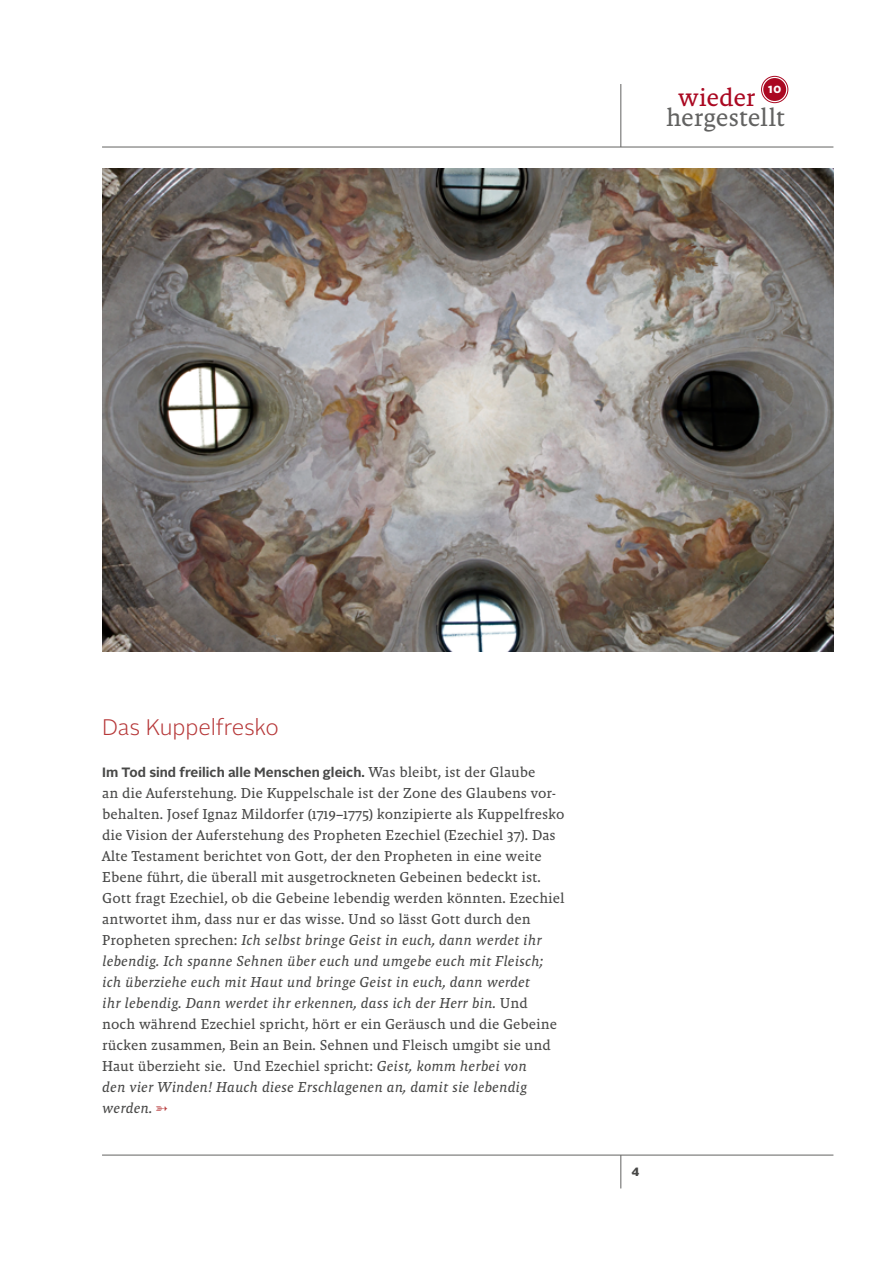
<style>
.page{position:relative;width:893px;height:1263px;background:#fff}
.page>*{position:absolute;margin:0;border:0;box-sizing:border-box;transform-origin:0 0}
.t1{font:25.65px "Malaga OT";letter-spacing:-.01em;color:#626261}
.t2{font:25.65px "Malaga OT";letter-spacing:-.015em;color:#aa0821}
.t3{font:300 22.5px "Alright Sans";letter-spacing:-.005em;color:#b63738}
.t4{font:14.7px/21px "Malaga OT";color:#484847}
.t5{font:700 13.5px "Alright Sans";color:#484847}
.t6{font:900 12px "Alright Sans";color:#484847}
.t7{font:900 10.35px "Alright Sans";color:#fff}
.s1{font-family:"Malaga OT";font-weight:400;font-size:14.7px}
.s2{font-style:italic}
.s3{color:#b63738}
</style>
<div class="page">
<hr style="left:102px;top:147px;width:731px;height:1px;background:#626261">
<hr style="left:102px;top:1155px;width:731px;height:1px;background:#626261">
<div style="left:763px;top:78px;width:23px;height:23px;background:#aa0821;border-radius:50%"></div>
<div style="left:761px;top:76px;width:27px;height:27px;border:1px solid #aa0821;border-radius:50%"></div>
<hr style="left:621px;top:84px;width:1px;height:63px;background:#626261">
<hr style="left:621px;top:1155px;width:1px;height:33px;background:#626261">
<img style="left:102px;top:168px;width:731px;height:483px">
<h1 class="t2" style="left:678px;top:83px;width:79px">wieder</h1>
<p class="t7" style="left:768px;top:82px;width:15px">10</p>
<h1 class="t1" style="left:666px;top:103px;width:120px">hergestellt</h1>
<h2 class="t3" style="left:102px;top:712px;width:178px">Das Kuppelfresko</h2>
<p class="t5" style="left:102px;top:763px;width:435px">Im Tod sind freilich alle Menschen gleich. <span class="s1">Was bleibt, ist der Glaube</span></p>
<p class="t4" style="left:102px;top:782px;width:464px">an die Auferstehung. Die Kuppelschale ist der Zone des Glaubens vor&shy;behalten. Josef Ignaz Mildorfer (1719–1775) konzipierte als Kuppelfresko die Vision der Auferstehung des Propheten Ezechiel (Ezechiel 37). Das Alte Testament berichtet von Gott, der den Propheten in eine weite Ebene führt, die überall mit ausgetrockneten Gebeinen bedeckt ist.<br>Gott fragt Ezechiel, ob die Gebeine lebendig werden könnten. Ezechiel antwortet ihm, dass nur er das wisse. Und so lässt Gott durch den Propheten sprechen: <span class="s2">Ich selbst bringe Geist in euch, dann werdet ihr lebendig. Ich spanne Sehnen über euch und umgebe euch mit Fleisch; ich überziehe euch mit Haut und bringe Geist in euch, dann werdet<br>ihr lebendig. Dann werdet ihr erkennen, dass ich der Herr bin.</span> Und<br>noch während Ezechiel spricht, hört er ein Geräusch und die Gebeine rücken zusammen, Bein an Bein. Sehnen und Fleisch umgibt sie und Haut überzieht sie. Und Ezechiel spricht: <span class="s2">Geist, komm herbei von<br>den vier Winden! Hauch diese Erschlagenen an, damit sie lebendig werden.</span> <span class="s3">➳</span></p>
<p class="t6" style="left:631px;top:1163px;width:9px">4</p>
</div>
